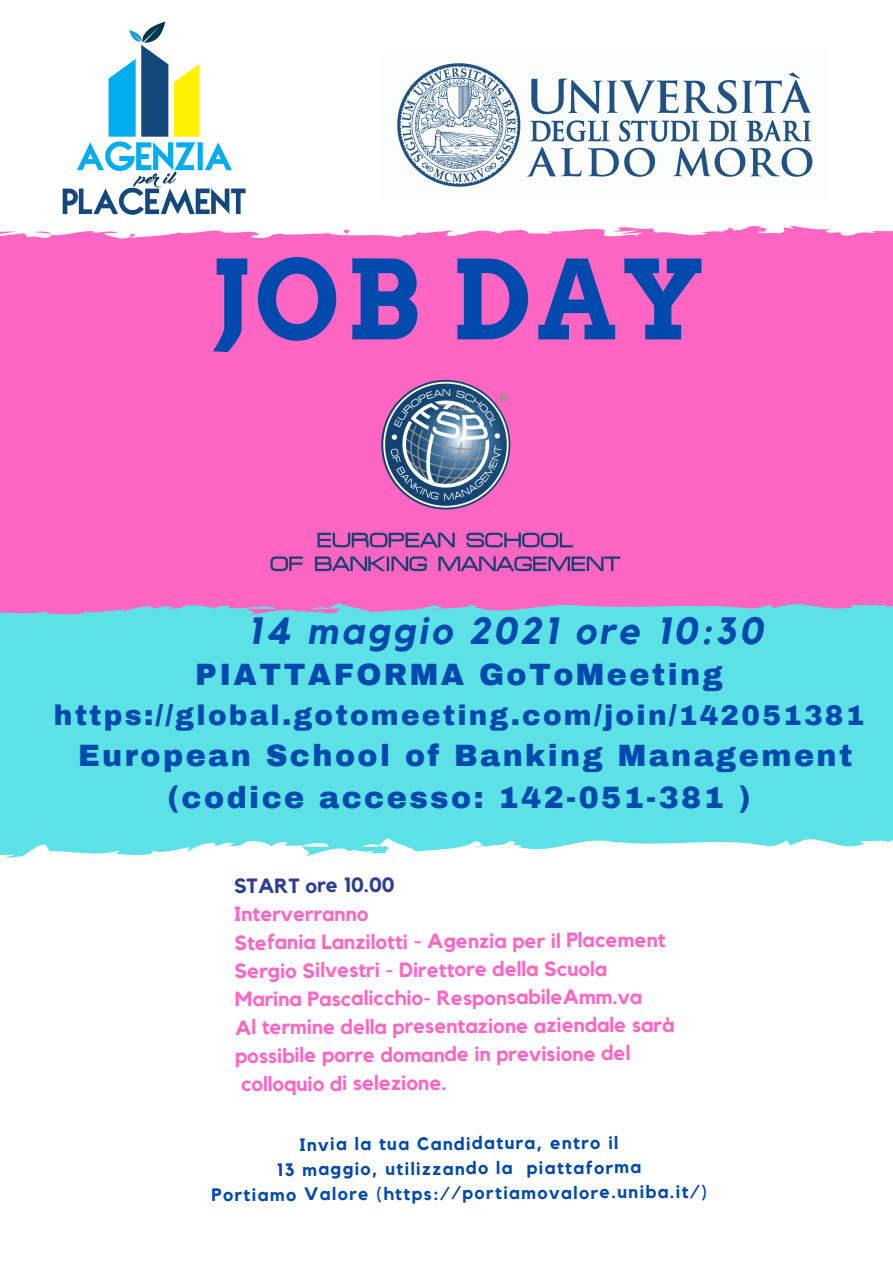
<style>
.page{position:relative;width:893px;height:1263px;background:#fff}
.page>*{position:absolute;margin:0;border:0;box-sizing:border-box;transform-origin:0 0}
.t1{font:700 109.27px "Arvo";letter-spacing:.05em;color:#004aad}
.t2{font:italic 700 37.8px "Kollektif";letter-spacing:.08em;color:#004aad}
.t3{font:900 30.15px "Archivo";letter-spacing:.08em;color:#004aad}
.t4{font:900 27.9px "Archivo";letter-spacing:.08em;color:#004aad}
.t5{font:700 20.48px/28.7px "Kollektif";letter-spacing:-.005em;color:#ff66c4}
.t6{font:700 20.48px "Kollektif";letter-spacing:-.005em;color:#2e3e92}
.t7{font:700 17.85px "Kollektif";letter-spacing:.075em;color:#004aad}
</style>
<div class="page">
<img style="left:62px;top:21px;width:184px;height:194px">
<div style="left:0;top:616px;width:893px;height:242px;background:#5ce1e6"></div>
<div style="left:0;top:226px;width:893px;height:390px;background:#ff66c4"></div>
<img style="left:397px;top:63px;width:416px;height:124px">
<img style="left:258px;top:366px;width:378px;height:211px">
<p class="t1" style="left:212px;top:234px;width:493px">JOB DAY</p>
<p class="t2" style="left:248px;top:613px;width:516px">14 maggio 2021 ore 10:30</p>
<p class="t3" style="left:195px;top:658px;width:529px">PIATTAFORMA GoToMeeting</p>
<p class="t4" style="left:54px;top:700px;width:812px">https://global.gotomeeting.com/join/142051381</p>
<p class="t3" style="left:78px;top:739px;width:776px">European School of Banking Management</p>
<p class="t3" style="left:167px;top:782px;width:584px">(codice accesso: 142-051-381 )</p>
<p class="t6" style="left:234px;top:876px;width:162px">START ore 10.00</p>
<p class="t5" style="left:234px;top:900px;width:136px">Interverranno</p>
<p class="t5" style="left:234px;top:928px;width:433px">Stefania Lanzilotti - Agenzia per il Placement</p>
<p class="t5" style="left:235px;top:956px;width:374px">Sergio Silvestri - Direttore della Scuola</p>
<p class="t5" style="left:235px;top:984px;width:409px">Marina Pascalicchio- ResponsabileAmm.va</p>
<p class="t5" style="left:235px;top:1012px;width:441px">Al termine della presentazione aziendale sarà possibile porre domande in previsione del colloquio di selezione.</p>
<p class="t7" style="left:299px;top:1135px;width:320px">Invia la tua Candidatura, entro il</p>
<p class="t7" style="left:277px;top:1160px;width:366px">13 maggio, utilizzando la piattaforma</p>
<p class="t7" style="left:211px;top:1185px;width:497px">Portiamo Valore (https://portiamovalore.uniba.it/)</p>
</div>
